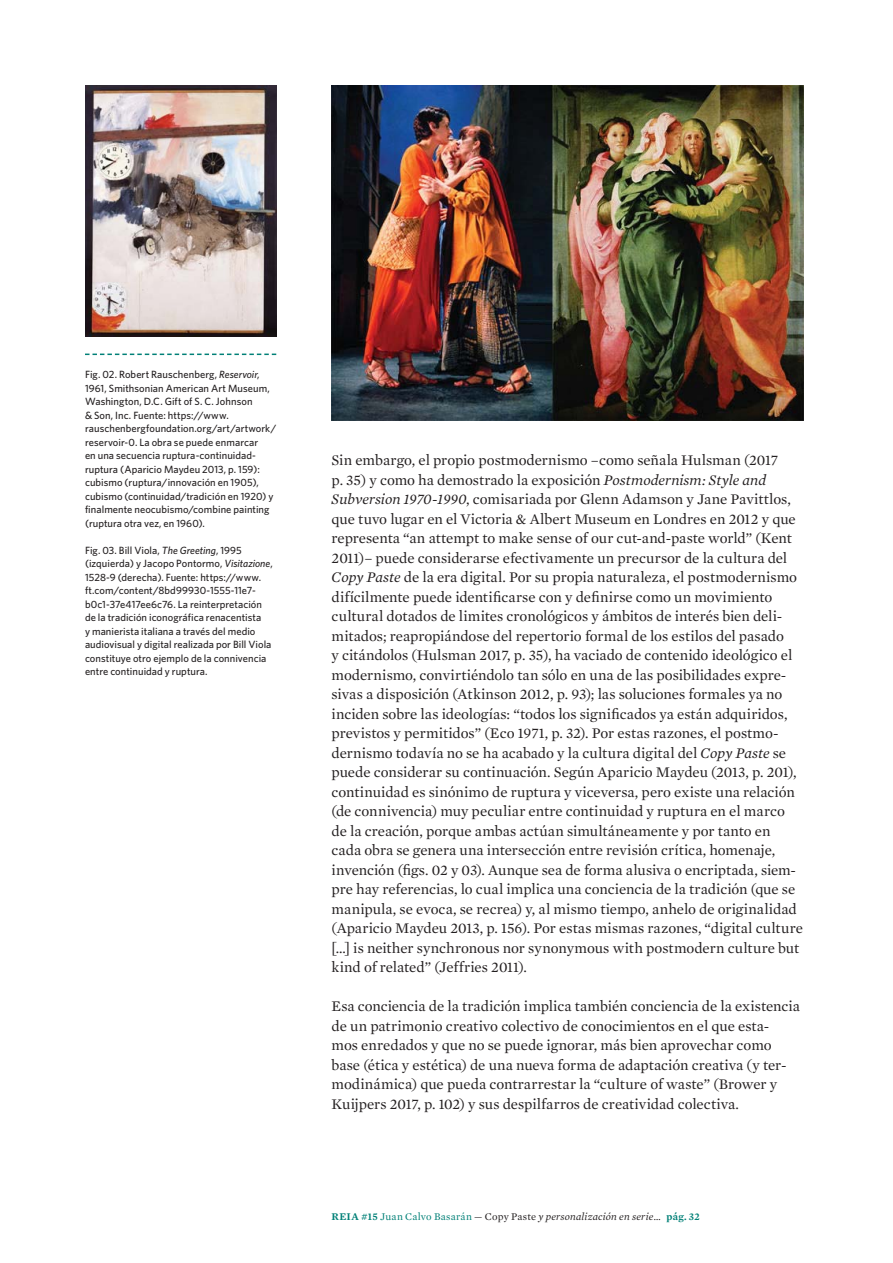
<style>
.page{position:relative;width:893px;height:1263px;background:#fff}
.page>*{position:absolute;margin:0;border:0;box-sizing:border-box;transform-origin:0 0}
.t1{font:15px/19.5px "Mercury Text G1";letter-spacing:-.005em;color:#231f20}
.t2{font:500 10.5px/13.5px "Whitney";letter-spacing:.005em;color:#231f20}
.t3{font:italic 10.5px "Mercury Text G1";letter-spacing:.02em;color:#231f20}
.s1{font-style:italic}
.s2{font-weight:600;font-style:normal;color:#008077}
.s3{font-style:normal;color:#008077}
.s4{font-style:normal}
</style>
<div class="page">
<svg style="left:85px;top:354px;width:191px;height:1px"></svg>
<img style="left:85px;top:85px;width:191px;height:251px">
<img style="left:332px;top:85px;width:471px;height:335px">
<p class="t2" style="left:85px;top:369px;width:193px">Fig. 02. Robert Rauschenberg, <span class="s1">Reservoir</span>, 1961, Smithsonian American Art Museum, Washington, D.C. Gift of S. C. Johnson<br>&amp; Son, Inc. Fuente: https://www. rauschenbergfoundation.org/art/artwork/ reservoir-0. La obra se puede enmarcar<br>en una secuencia ruptura-continuidad&shy;ruptura (Aparicio Maydeu 2013, p. 159): cubismo (ruptura/innovación en 1905), cubismo (continuidad/tradición en 1920) y finalmente neocubismo/combine painting (ruptura otra vez, en 1960).</p>
<p class="t2" style="left:85px;top:544px;width:189px">Fig. 03. Bill Viola, <span class="s1">The Greeting</span>, 1995 (izquierda) y Jacopo Pontormo, <span class="s1">Visitazione</span>, 1528-9 (derecha). Fuente: https://www. ft.com/content/8bd99930-1555-11e7- b0c1-37e417ee6c76. La reinterpretación de la tradición iconográfica renacentista<br>y manierista italiana a través del medio audiovisual y digital realizada por Bill Viola constituye otro ejemplo de la connivencia entre continuidad y ruptura.</p>
<p class="t1" style="left:332px;top:451px;width:473px">Sin embargo, el propio postmodernismo –como señala Hulsman (2017<br>p. 35) y como ha demostrado la exposición <span class="s1">Postmodernism: Style and Subversion 1970-1990</span>, comisariada por Glenn Adamson y Jane Pavittlos, que tuvo lugar en el Victoria &amp; Albert Museum en Londres en 2012 y que representa “an attempt to make sense of our cut-and-paste world” (Kent 2011)– puede considerarse efectivamente un precursor de la cultura del <span class="s1">Copy Paste</span> de la era digital. Por su propia naturaleza, el postmodernismo difícilmente puede identificarse con y definirse como un movimiento cultural dotados de limites cronológicos y ámbitos de interés bien deli&shy;mitados; reapropiándose del repertorio formal de los estilos del pasado<br>y citándolos (Hulsman 2017, p. 35), ha vaciado de contenido ideológico el modernismo, convirtiéndolo tan sólo en una de las posibilidades expre&shy;sivas a disposición (Atkinson 2012, p. 93); las soluciones formales ya no inciden sobre las ideologías: “todos los significados ya están adquiridos, previstos y permitidos” (Eco 1971, p. 32). Por estas razones, el postmo&shy;dernismo todavía no se ha acabado y la cultura digital del <span class="s1">Copy Paste</span> se puede considerar su continuación. Según Aparicio Maydeu (2013, p. 201), continuidad es sinónimo de ruptura y viceversa, pero existe una relación (de connivencia) muy peculiar entre continuidad y ruptura en el marco de la creación, porque ambas actúan simultáneamente y por tanto en cada obra se genera una intersección entre revisión crítica, homenaje, invención (figs. 02 y 03). Aunque sea de forma alusiva o encriptada, siem&shy;pre hay referencias, lo cual implica una conciencia de la tradición (que se manipula, se evoca, se recrea) y, al mismo tiempo, anhelo de originalidad (Aparicio Maydeu 2013, p. 156). Por estas mismas razones, “digital culture […] is neither synchronous nor synonymous with postmodern culture but kind of related” (Jeffries 2011).</p>
<p class="t1" style="left:332px;top:998px;width:470px">Esa conciencia de la tradición implica también conciencia de la existencia de un patrimonio creativo colectivo de conocimientos en el que esta-<br>mos enredados y que no se puede ignorar, más bien aprovechar como base (ética y estética) de una nueva forma de adaptación creativa (y ter&shy;modinámica) que pueda contrarrestar la “culture of waste” (Brower y Kuijpers 2017, p. 102) y sus despilfarros de creatividad colectiva.</p>
<p class="t3" style="left:332px;top:1212px;width:370px"><span class="s2">REIA #15</span> <span class="s3">Juan Calvo Basarán</span> <span class="s4">— Copy Paste</span> y personalización en serie… <span class="s2">pág. 32</span></p>
</div>
